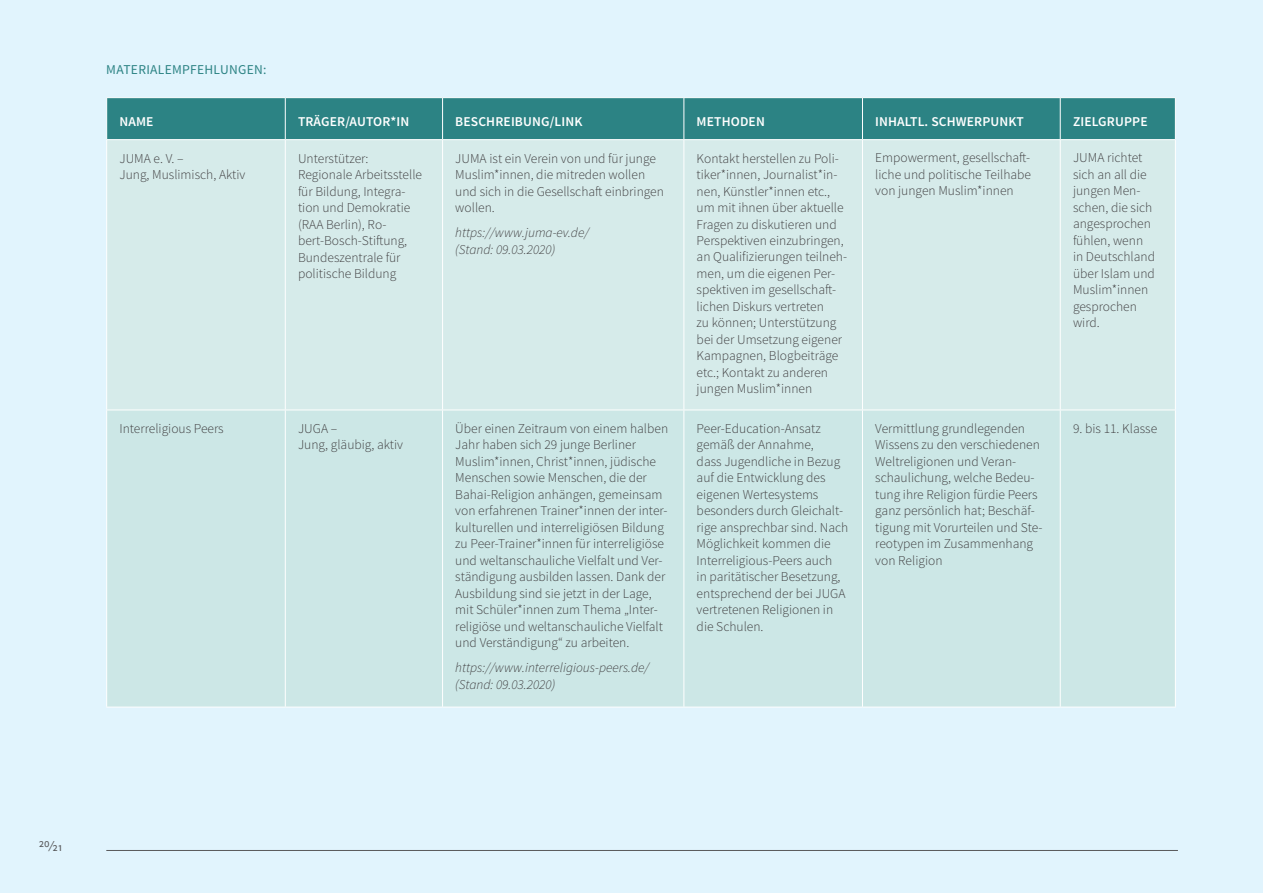
<style>
.page{position:relative;width:1263px;height:893px;background:#e1f4fd}
.page>*{position:absolute;margin:0;border:0;box-sizing:border-box;transform-origin:0 0}
.t1{font:15px "Source Sans Pro";color:#58595b}
.t2{font:300 13.5px/16.5px "Source Sans Pro";color:#414042}
.t3{font:italic 300 13.5px/16.5px "Source Sans Pro";color:#414042}
.t4{font:600 13.5px "Source Sans Pro";letter-spacing:.01em;color:#fff}
.t5{font:13.5px "Source Sans Pro";letter-spacing:.02em;color:#2c8384}
</style>
<div class="page">
<div style="left:107px;top:98px;width:1068px;height:41px;background:#2c8384"></div>
<div style="left:107px;top:140px;width:1068px;height:270px;background:#d6ebea"></div>
<div style="left:107px;top:411px;width:1068px;height:296px;background:#cce7e6"></div>
<hr style="left:106px;top:97px;width:179px;height:1px;background:#fff">
<hr style="left:106px;top:98px;width:1px;height:41px;background:#fff">
<hr style="left:285px;top:97px;width:158px;height:1px;background:#fff">
<hr style="left:285px;top:98px;width:1px;height:41px;background:#fff">
<hr style="left:443px;top:97px;width:241px;height:1px;background:#fff">
<hr style="left:442px;top:98px;width:1px;height:41px;background:#fff">
<hr style="left:684px;top:97px;width:178px;height:1px;background:#fff">
<hr style="left:683px;top:98px;width:1px;height:41px;background:#fff">
<hr style="left:862px;top:97px;width:198px;height:1px;background:#fff">
<hr style="left:862px;top:98px;width:1px;height:41px;background:#fff">
<hr style="left:1060px;top:97px;width:116px;height:1px;background:#fff">
<hr style="left:1060px;top:98px;width:1px;height:41px;background:#fff">
<hr style="left:1175px;top:98px;width:1px;height:41px;background:#fff">
<hr style="left:106px;top:139px;width:179px;height:1px;background:#fff">
<hr style="left:106px;top:140px;width:1px;height:270px;background:#fff">
<hr style="left:285px;top:139px;width:158px;height:1px;background:#fff">
<hr style="left:285px;top:140px;width:1px;height:270px;background:#fff">
<hr style="left:443px;top:139px;width:241px;height:1px;background:#fff">
<hr style="left:442px;top:140px;width:1px;height:270px;background:#fff">
<hr style="left:684px;top:139px;width:178px;height:1px;background:#fff">
<hr style="left:683px;top:140px;width:1px;height:270px;background:#fff">
<hr style="left:862px;top:139px;width:198px;height:1px;background:#fff">
<hr style="left:862px;top:140px;width:1px;height:270px;background:#fff">
<hr style="left:1060px;top:139px;width:116px;height:1px;background:#fff">
<hr style="left:1060px;top:140px;width:1px;height:270px;background:#fff">
<hr style="left:1175px;top:140px;width:1px;height:270px;background:#fff">
<hr style="left:106px;top:410px;width:179px;height:1px;background:#fff">
<hr style="left:106px;top:410px;width:1px;height:297px;background:#fff">
<hr style="left:285px;top:410px;width:158px;height:1px;background:#fff">
<hr style="left:285px;top:410px;width:1px;height:297px;background:#fff">
<hr style="left:443px;top:410px;width:241px;height:1px;background:#fff">
<hr style="left:442px;top:410px;width:1px;height:297px;background:#fff">
<hr style="left:684px;top:410px;width:178px;height:1px;background:#fff">
<hr style="left:683px;top:410px;width:1px;height:297px;background:#fff">
<hr style="left:862px;top:410px;width:198px;height:1px;background:#fff">
<hr style="left:862px;top:410px;width:1px;height:297px;background:#fff">
<hr style="left:1060px;top:410px;width:116px;height:1px;background:#fff">
<hr style="left:1060px;top:410px;width:1px;height:297px;background:#fff">
<hr style="left:1175px;top:410px;width:1px;height:297px;background:#fff">
<hr style="left:106px;top:707px;width:179px;height:1px;background:#fff">
<hr style="left:285px;top:707px;width:158px;height:1px;background:#fff">
<hr style="left:443px;top:707px;width:241px;height:1px;background:#fff">
<hr style="left:684px;top:707px;width:178px;height:1px;background:#fff">
<hr style="left:862px;top:707px;width:198px;height:1px;background:#fff">
<hr style="left:1060px;top:707px;width:116px;height:1px;background:#fff">
<hr style="left:106px;top:850px;width:1072px;height:1px;background:#58595b">
<p class="t5" style="left:106px;top:61px;width:33px">MATERIA</p>
<p class="t5" style="left:158px;top:61px;width:16px">LEMPFEH</p>
<p class="t5" style="left:214px;top:61px;width:54px">LUNGEN:</p>
<p class="t4" style="left:119px;top:113px;width:34px">NAME</p>
<p class="t4" style="left:298px;top:113px;width:113px">TRÄGER/AUTOR*I N</p>
<p class="t4" style="left:455px;top:113px;width:129px">BESCHREI BUNG/LI NK</p>
<p class="t4" style="left:697px;top:113px;width:70px">METHODEN</p>
<p class="t4" style="left:875px;top:113px;width:150px">INHALTL. SCHWERPUNKT</p>
<p class="t4" style="left:1073px;top:113px;width:76px">ZI ELGRUPPE</p>
<p class="t2" style="left:119px;top:150px;width:127px">JUMA e. V. –<br>Jung, Muslimisch, Aktiv</p>
<p class="t2" style="left:298px;top:150px;width:126px">Unterstützer:<br>Regionale Arbeitsstelle für Bildung, Integra&shy;tion und Demokratie (RAA Berlin), Ro&shy;bert-Bosch-Stiftung,<br>Bundeszentrale für politische Bildung</p>
<p class="t2" style="left:455px;top:150px;width:210px">JUMA ist ein Verein von und für junge<br>Muslim*innen, die mitreden wollen und sich in die Gesellschaft einbringen wollen.</p>
<p class="t2" style="left:697px;top:150px;width:152px">Kontakt herstellen zu Poli&shy;tiker*innen, Journalist*in&shy;nen, Künstler*innen etc., um mit ihnen über aktuelle<br>Fragen zu diskutieren und<br>Perspektiven einzubringen, an Qualifizierungen teilneh&shy;men, um die eigenen Per&shy;spektiven im gesellschaft&shy;lichen Diskurs vertreten<br>zu können; Unterstützung bei der Umsetzung eigener<br>Kampagnen, Blogbeiträge etc.; Kontakt zu anderen jungen Muslim*innen</p>
<p class="t2" style="left:875px;top:150px;width:157px;text-align:justify">Empowerment, gesellschaft&shy;liche und politische Teilhabe von jungen Muslim*innen</p>
<p class="t2" style="left:1073px;top:150px;width:84px">JUMA richtet sich an all die jungen Men&shy;schen, die sich angesprochen fühlen, wenn in Deutschland über Islam und<br>Muslim*innen gesprochen wird.</p>
<p class="t3" style="left:455px;top:224px;width:135px">https://www.juma-ev.de/ (Stand: 09.03.2020)</p>
<p class="t2" style="left:119px;top:420px;width:106px">Interreligious Peers</p>
<p class="t2" style="left:298px;top:420px;width:107px">JUGA –<br>Jung, gläubig, aktiv</p>
<p class="t2" style="left:455px;top:420px;width:214px">Über einen Zeitraum von einem halben Jahr haben sich 29 junge Berliner Muslim*innen, Christ*innen, jüdische Menschen sowie Menschen, die der Bahai-Religion anhängen, gemeinsam von erfahrenen Trainer*innen der inter&shy;kulturellen und interreligiösen Bildung zu Peer-Trainer*innen für interreligiöse und weltanschauliche Vielfalt und Ver&shy;ständigung ausbilden lassen. Dank der Ausbildung sind sie jetzt in der Lage, mit Schüler*innen zum Thema „Inter&shy;religiöse und weltanschauliche Vielfalt und Verständigung“ zu arbeiten.</p>
<p class="t3" style="left:455px;top:659px;width:195px">https://www.interreligious-peers.de/ (Stand: 09.03.2020)</p>
<p class="t2" style="left:697px;top:420px;width:153px">Peer-Education-Ansatz gemäß der Annahme,<br>dass Jugendliche in Bezug auf die Entwicklung des eigenen Wertesystems besonders durch Gleichalt&shy;rige ansprechbar sind. Nach<br>Möglichkeit kommen die<br>Interreligious-Peers auch<br>in paritätischer Besetzung, entsprechend der bei JUGA vertretenen Religionen in die Schulen.</p>
<p class="t2" style="left:875px;top:420px;width:169px">Vermittlung grundlegenden<br>Wissens zu den verschiedenen<br>Weltreligionen und Veran&shy;schaulichung, welche Bedeu&shy;tung ihre Religion fürdie Peers ganz persönlich hat; Beschäf&shy;tigung mit Vorurteilen und Ste&shy;reotypen im Zusammenhang von Religion</p>
<p class="t2" style="left:1073px;top:420px;width:86px">9. bis 11. Klasse</p>
<p class="t1" style="left:39px;top:837px;width:26px">20/21</p>
</div>
